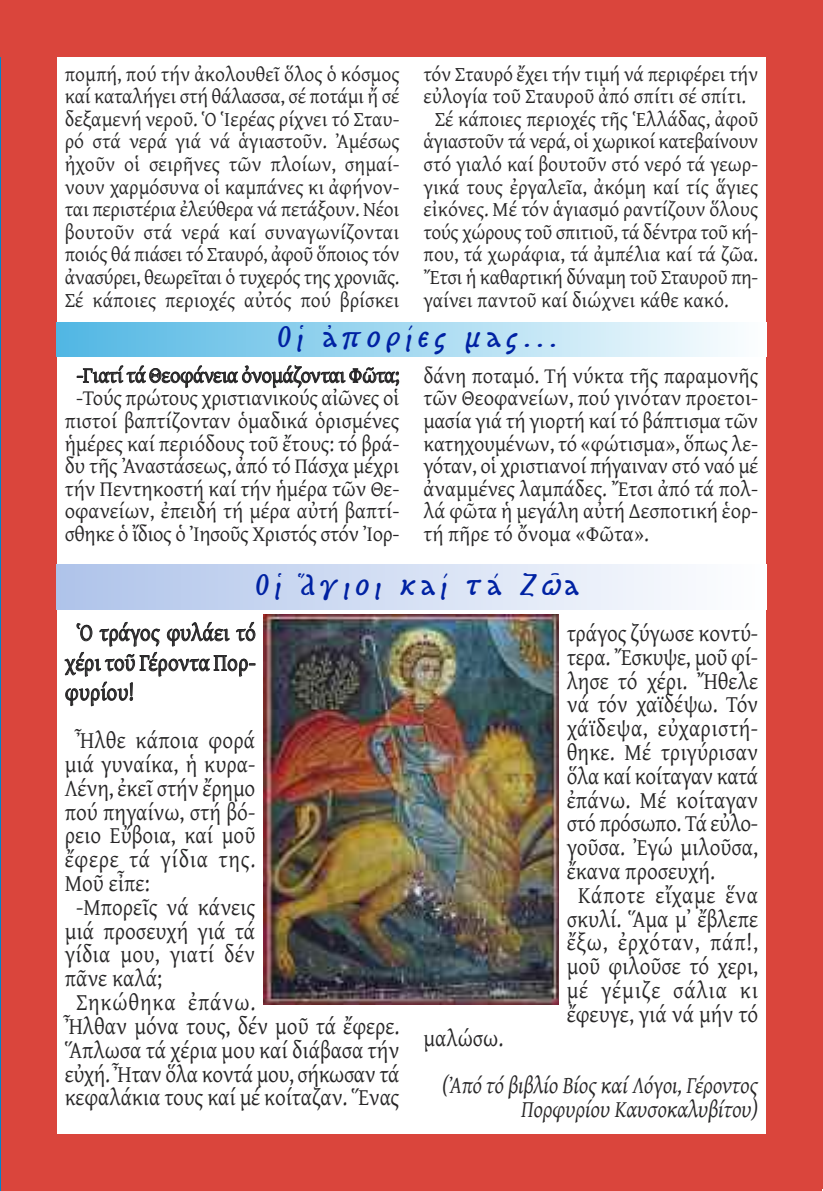
<style>
.page{position:relative;width:823px;height:1191px;background:#fff}
.page>*{position:absolute;margin:0;border:0;box-sizing:border-box;transform-origin:0 0}
.t1{font:italic 700 26px "KS Bouletee";letter-spacing:.25em;color:#0022a3}
.t2{font:24px/29.8px "Gentium";color:#272627;text-align:justify;scale:.9 1}
.t3{font:italic 24px/23.8px "Gentium";color:#272627;text-align:right;scale:.9 1}
.t4{font:24px "Gentium";letter-spacing:-.02em;color:#272627;scale:.9 1}
.t5{font:24px "Gentium";letter-spacing:.035em;color:#272627;scale:.9 1}
.t6{font:24px "Gentium";letter-spacing:.04em;color:#272627;scale:.9 1}
.t7{font:24px "Gentium";letter-spacing:.02em;color:#272627;scale:.9 1}
.t8{font:24px "Gentium";letter-spacing:.025em;color:#272627;scale:.9 1}
.t9{font:22px/22.6px "Gentium";color:#272627;text-align:center;scale:.95 1}
.t10{font:21px/22.6px "Gentium";letter-spacing:-.005em;color:#272627;text-align:justify;scale:.95 1}
</style>
<div class="page">
<div style="left:765px;top:0;width:57px;height:1189px;background:#da453c"></div>
<div style="left:18px;top:1134px;width:802px;height:56px;background:#da453c"></div>
<div style="left:0;top:0;width:13px;height:1185px;background:#0085cc"></div>
<div style="left:0;top:1134px;width:15px;height:56px;background:#0085cc"></div>
<div style="left:1px;top:0;width:56px;height:1190px;background:#da453c"></div>
<div style="left:1px;top:0;width:821px;height:57px;background:#da453c"></div>
<div style="left:57px;top:322px;width:708px;height:34px;background:linear-gradient(to right,#51b6e3,#fdfeff)"></div>
<div style="left:57px;top:564px;width:708px;height:46px;background:linear-gradient(to right,#afc3ea,#fefeff)"></div>
<img style="left:263px;top:615px;width:295px;height:389px">
<p class="t10" style="left:65px;top:62px;width:353px">πομπή, πού τήν ἀκολουθεῖ ὅλος ὁ κόσμος καί καταλήγει στή θάλασσα, σέ ποτάμι ἤ σέ δεξαμενή νεροῦ. Ὁ Ἱερέας ρίχνει τό Σταυ&shy;ρό στά νερά γιά νά ἁγιαστοῦν. Ἀμέσως ἠχοῦν οἱ σειρῆνες τῶν πλοίων, σημαί&shy;νουν χαρμόσυνα οἱ καμπάνες κι ἀφήνον&shy;ται περιστέρια ἐλεύθερα νά πετάξουν. Νέοι βουτοῦν στά νερά καί συναγωνίζονται ποιός θά πιάσει τό Σταυρό, ἀφοῦ ὅποιος τόν ἀνασύρει, θεωρεῖται ὁ τυχερός της χρονιᾶς.<br>Σέ κάποιες περιοχές αὐτός πού βρίσκει</p>
<p class="t10" style="left:423px;top:62px;width:353px">τόν Σταυρό ἔχει τήν τιμή νά περιφέρει τήν</p>
<p class="t10" style="left:423px;top:85px;width:341px">εὐλογία τοῦ Σταυροῦ ἀπό σπίτι σέ σπίτι.</p>
<p class="t10" style="left:434px;top:107px;width:341px">Σέ κάποιες περιοχές τῆς Ἑλλάδας, ἀφοῦ</p>
<p class="t10" style="left:423px;top:130px;width:353px">ἁγιαστοῦν τά νερά, οἱ χωρικοί κατεβαίνουν</p>
<p class="t10" style="left:423px;top:152px;width:353px">στό γιαλό καί βουτοῦν στό νερό τά γεωρ-</p>
<p class="t10" style="left:423px;top:175px;width:353px">γικά τους ἐργαλεῖα, ἀκόμη καί τίς ἅγιες</p>
<p class="t10" style="left:423px;top:198px;width:353px">εἰκόνες. Μέ τόν ἁγιασμό ραντίζουν ὅλους</p>
<p class="t10" style="left:423px;top:220px;width:353px">τούς χώρους τοῦ σπιτιοῦ, τά δέντρα τοῦ κή-</p>
<p class="t10" style="left:423px;top:243px;width:353px">που, τά χωράφια, τά ἀμπέλια καί τά ζῶα.</p>
<p class="t10" style="left:423px;top:265px;width:353px">Ἔτσι ἡ καθαρτική δύναμη τοῦ Σταυροῦ πη-</p>
<p class="t10" style="left:423px;top:288px;width:322px">γαίνει παντοῦ καί διώχνει κάθε κακό.</p>
<p class="t1" style="left:278px;top:325px;width:279px">Οἱ ἀπορίες μας...</p>
<p class="t9" style="left:65px;top:363px;width:354px">-Γιατί τά Θεοφάνεια ὀνομάζονται Φῶτα; -Τούς πρώτους χριστιανικούς αἰῶνες οἱ πιστοί βαπτίζονταν ὁμαδικά ὁρισμένες ἡμέρες καί περιόδους τοῦ ἔτους: τό βρά&shy;δυ τῆς Ἀναστάσεως, ἀπό τό Πάσχα μέχρι τήν Πεντηκοστή καί τήν ἡμέρα τῶν Θε&shy;οφανείων, ἐπειδή τή μέρα αὐτή βαπτί&shy;σθηκε ὁ ἴδιος ὁ Ἰησοῦς Χριστός στόν Ἰορ-</p>
<p class="t9" style="left:423px;top:364px;width:353px;text-align:justify">δάνη ποταμό. Τή νύκτα τῆς παραμονῆς τῶν Θεοφανείων, πού γινόταν προετοι&shy;μασία γιά τή γιορτή καί τό βάπτισμα τῶν κατηχουμένων, τό «φώτισμα», ὅπως λε&shy;γόταν, οἱ χριστιανοί πήγαιναν στό ναό μέ ἀναμμένες λαμπάδες. Ἔτσι ἀπό τά πολ&shy;λά φῶτα ἡ μεγάλη αὐτή ∆εσποτική ἑορ&shy;τή πῆρε τό ὄνομα «Φῶτα».</p>
<p class="t1" style="left:256px;top:573px;width:323px">Οἱ Ἅγιοι καί τά Ζ῵α</p>
<p class="t2" style="left:65px;top:617px;width:213px;text-indent:12px">Ὁ τράγος φυλάει τό χέρι τοῦ Γέροντα Πορ&shy;φυρίου!</p>
<p class="t2" style="left:76px;top:725px;width:200px">Ἦλθε κάποια φορά</p>
<p class="t2" style="left:65px;top:749px;width:213px">μιά γυναίκα, ἡ κυρα-</p>
<p class="t2" style="left:65px;top:772px;width:213px">Λένη, ἐκεῖ στήν ἔρημο</p>
<p class="t2" style="left:65px;top:796px;width:213px">πού πηγαίνω, στή βό-</p>
<p class="t2" style="left:65px;top:820px;width:213px">ρειο Εὔβοια, καί μοῦ</p>
<p class="t5" style="left:65px;top:845px;width:213px">ἔφερε τά γίδια της.</p>
<p class="t2" style="left:65px;top:868px;width:96px">Μοῦ εἶπε:</p>
<p class="t2" style="left:76px;top:891px;width:200px">-Μπορεῖς νά κάνεις</p>
<p class="t2" style="left:65px;top:915px;width:213px">μιά προσευχή γιά τά</p>
<p class="t2" style="left:65px;top:939px;width:213px">γίδια μου, γιατί δέν</p>
<p class="t2" style="left:65px;top:963px;width:110px">πᾶνε καλά;</p>
<p class="t6" style="left:76px;top:987px;width:200px">Σηκώθηκα ἐπάνω.</p>
<p class="t2" style="left:65px;top:1010px;width:373px">Ἦλθαν μόνα τους, δέν μοῦ τά ἔφερε.</p>
<p class="t2" style="left:65px;top:1034px;width:373px">Ἅπλωσα τά χέρια μου καί διάβασα τήν</p>
<p class="t4" style="left:65px;top:1059px;width:373px">εὐχή. Ἦταν ὅλα κοντά μου, σήκωσαν τά</p>
<p class="t2" style="left:65px;top:1082px;width:373px">κεφαλάκια τους καί μέ κοίταζαν. Ἕνας</p>
<p class="t2" style="left:566px;top:618px;width:214px">τράγος ζύγωσε κοντύ-</p>
<p class="t2" style="left:566px;top:641px;width:214px">τερα. Ἔσκυψε, μοῦ φί-</p>
<p class="t2" style="left:566px;top:665px;width:214px">λησε τό χέρι. Ἤθελε</p>
<p class="t2" style="left:566px;top:689px;width:214px">νά τόν χαϊδέψω. Τόν</p>
<p class="t7" style="left:566px;top:714px;width:214px">χάϊδεψα, εὐχαριστή-</p>
<p class="t2" style="left:566px;top:737px;width:214px">θηκε. Μέ τριγύρισαν</p>
<p class="t2" style="left:566px;top:760px;width:214px">ὅλα καί κοίταγαν κατά</p>
<p class="t2" style="left:566px;top:784px;width:214px">ἐπάνω. Μέ κοίταγαν</p>
<p class="t4" style="left:566px;top:809px;width:214px">στό πρόσωπο. Τά εὐλο-</p>
<p class="t2" style="left:566px;top:832px;width:214px">γοῦσα. Ἐγώ μιλοῦσα,</p>
<p class="t2" style="left:566px;top:856px;width:166px">ἔκανα προσευχή.</p>
<p class="t8" style="left:577px;top:880px;width:201px">Κάποτε εἴχαμε ἕνα</p>
<p class="t2" style="left:566px;top:903px;width:214px">σκυλί. Ἅμα μ᾽ ἔβλεπε</p>
<p class="t5" style="left:566px;top:928px;width:214px">ἔξω, ἐρχόταν, πάπ!,</p>
<p class="t2" style="left:566px;top:951px;width:214px">μοῦ φιλοῦσε τό χερι,</p>
<p class="t6" style="left:566px;top:975px;width:214px">μέ γέμιζε σάλια κι</p>
<p class="t2" style="left:566px;top:998px;width:214px">ἔφευγε, γιά νά μήν τό</p>
<p class="t2" style="left:423px;top:1022px;width:90px">μαλώσω.</p>
<p class="t3" style="left:442px;top:1073px;width:352px">(Ἀπό τό βιβλίο Βίος καί Λόγοι, Γέροντος<br>Πορφυρίου Καυσοκαλυβίτου)</p>
</div>
